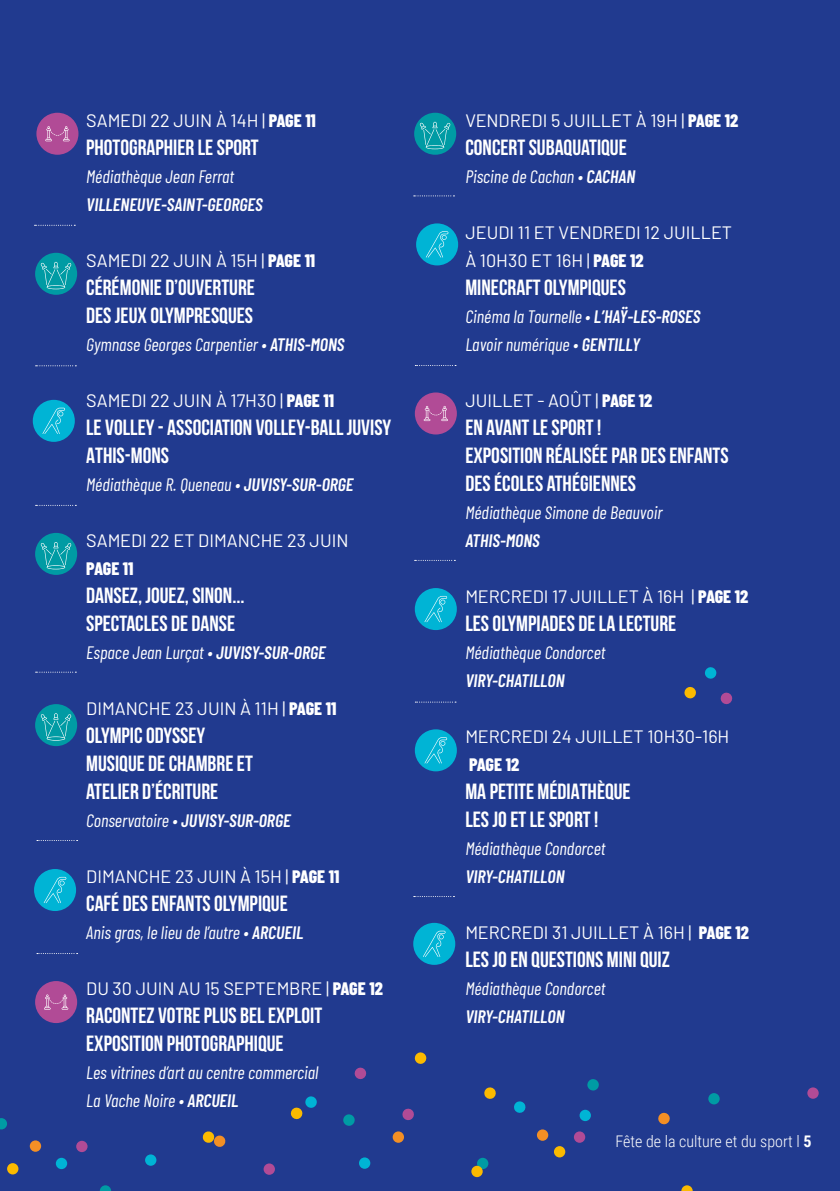
<style>
.page{position:relative;width:840px;height:1191px;background:#fff}
.page>*{position:absolute;margin:0;border:0;box-sizing:border-box;transform-origin:0 0}
.t1{font:700 22px/28px "Bebas Neue";color:#fff}
.t2{font:italic 18px/28px "Barlow Condensed";color:#fff}
.t3{font:18px/28px "Barlow";color:#fff}
.t4{font:italic 600 18px "Barlow Condensed";color:#fff}
.t5{font:800 18px "Barlow Condensed";letter-spacing:-.01em;color:#fff}
.t6{font:300 16px "Roboto Condensed";color:#fff}
.s1{font-family:"Barlow Condensed";font-weight:800}
.s2{font-weight:600}
.s3{font-weight:400}
.s4{font-weight:700}
</style>
<div class="page">
<div style="left:0;top:0;width:839px;height:1191px;background:#213a8f"></div>
<svg style="left:0;top:1118px;width:7px;height:11px"></svg>
<div style="left:708px;top:1093px;width:11px;height:11px;background:#009ba4;border-radius:50%"></div>
<div style="left:30px;top:1140px;width:11px;height:11px;background:#f38f25;border-radius:50%"></div>
<div style="left:536px;top:1129px;width:12px;height:11px;background:#f38f25;border-radius:50%"></div>
<div style="left:7px;top:1163px;width:11px;height:11px;background:#fbba00;border-radius:50%"></div>
<div style="left:553px;top:1146px;width:12px;height:11px;background:#fbba00;border-radius:50%"></div>
<div style="left:76px;top:1140px;width:11px;height:12px;background:#b14b96;border-radius:50%"></div>
<div style="left:573px;top:1131px;width:12px;height:11px;background:#b14b96;border-radius:50%"></div>
<div style="left:56px;top:1157px;width:11px;height:12px;background:#00b4d5;border-radius:50%"></div>
<div style="left:359px;top:1157px;width:11px;height:11px;background:#00b4d5;border-radius:50%"></div>
<svg style="left:100px;top:1185px;width:11px;height:6px"></svg>
<div style="left:145px;top:1154px;width:11px;height:11px;background:#00b4d5;border-radius:50%"></div>
<svg style="left:202px;top:1131px;width:24px;height:16px"></svg>
<div style="left:263px;top:1163px;width:12px;height:11px;background:#b14b96;border-radius:50%"></div>
<div style="left:392px;top:1131px;width:12px;height:11px;background:#f38f25;border-radius:50%"></div>
<div style="left:477px;top:1157px;width:11px;height:12px;background:#009ba4;border-radius:50%"></div>
<div style="left:471px;top:1165px;width:11px;height:12px;background:#fbba00;border-radius:50%"></div>
<div style="left:579px;top:1109px;width:11px;height:12px;background:#00b4d5;border-radius:50%"></div>
<svg style="left:681px;top:1185px;width:11px;height:6px"></svg>
<svg style="left:806px;top:1087px;width:12px;height:11px"></svg>
<svg style="left:36px;top:365px;width:40px;height:1px"></svg>
<svg style="left:36px;top:505px;width:40px;height:1px"></svg>
<svg style="left:36px;top:671px;width:40px;height:1px"></svg>
<svg style="left:37px;top:840px;width:41px;height:1px"></svg>
<svg style="left:37px;top:953px;width:41px;height:1px"></svg>
<svg style="left:35px;top:225px;width:40px;height:1px"></svg>
<svg style="left:413px;top:195px;width:41px;height:1px"></svg>
<svg style="left:415px;top:365px;width:41px;height:1px"></svg>
<svg style="left:414px;top:560px;width:41px;height:1px"></svg>
<svg style="left:415px;top:701px;width:41px;height:1px"></svg>
<svg style="left:413px;top:896px;width:41px;height:1px"></svg>
<div style="left:33px;top:400px;width:42px;height:42px;background:#00b4d5;border-radius:50%"></div>
<svg style="left:35px;top:408px;width:40px;height:27px"></svg>
<div style="left:416px;top:223px;width:42px;height:42px;background:#00b4d5;border-radius:50%"></div>
<svg style="left:425px;top:231px;width:23px;height:27px"></svg>
<div style="left:414px;top:729px;width:42px;height:42px;background:#00b4d5;border-radius:50%"></div>
<svg style="left:424px;top:737px;width:23px;height:26px"></svg>
<div style="left:413px;top:923px;width:42px;height:42px;background:#00b4d5;border-radius:50%"></div>
<svg style="left:423px;top:930px;width:22px;height:27px"></svg>
<div style="left:414px;top:588px;width:42px;height:42px;background:#00b4d5;border-radius:50%"></div>
<svg style="left:424px;top:596px;width:23px;height:26px"></svg>
<div style="left:34px;top:869px;width:42px;height:42px;background:#00b4d5;border-radius:50%"></div>
<svg style="left:35px;top:877px;width:40px;height:34px"></svg>
<div style="left:414px;top:113px;width:42px;height:42px;background:#009ba4;border-radius:50%"></div>
<svg style="left:419px;top:122px;width:31px;height:27px"></svg>
<div style="left:35px;top:704px;width:42px;height:42px;background:#009ba4;border-radius:50%"></div>
<svg style="left:35px;top:713px;width:40px;height:31px"></svg>
<div style="left:35px;top:533px;width:42px;height:42px;background:#009ba4;border-radius:50%"></div>
<svg style="left:41px;top:542px;width:30px;height:27px"></svg>
<div style="left:35px;top:253px;width:42px;height:42px;background:#009ba4;border-radius:50%"></div>
<svg style="left:35px;top:262px;width:40px;height:33px"></svg>
<div style="left:414px;top:392px;width:42px;height:42px;background:#b14b96;border-radius:50%"></div>
<svg style="left:423px;top:406px;width:25px;height:15px"></svg>
<div style="left:36px;top:113px;width:42px;height:42px;background:#b14b96;border-radius:50%"></div>
<svg style="left:39px;top:122px;width:31px;height:27px"></svg>
<div style="left:35px;top:981px;width:42px;height:42px;background:#b14b96;border-radius:50%"></div>
<svg style="left:44px;top:994px;width:24px;height:15px"></svg>
<svg style="left:343px;top:1114px;width:12px;height:12px"></svg>
<svg style="left:587px;top:1079px;width:12px;height:12px"></svg>
<svg style="left:414px;top:1052px;width:12px;height:12px"></svg>
<svg style="left:720px;top:692px;width:12px;height:12px"></svg>
<svg style="left:658px;top:1112px;width:11px;height:12px"></svg>
<svg style="left:705px;top:667px;width:11px;height:12px"></svg>
<svg style="left:354px;top:1067px;width:12px;height:12px"></svg>
<svg style="left:290px;top:1096px;width:27px;height:23px"></svg>
<svg style="left:684px;top:687px;width:12px;height:12px"></svg>
<svg style="left:484px;top:1087px;width:12px;height:12px"></svg>
<svg style="left:514px;top:1101px;width:12px;height:12px"></svg>
<svg style="left:402px;top:1108px;width:12px;height:13px"></svg>
<p class="t3" style="left:86px;top:106px;width:231px">SAMEDI 22 JUIN À 14H | <span class="s1">PAGE 11</span></p>
<p class="t1" style="left:86px;top:133px;width:174px">PHOTOGRAPHIER LE SPORT</p>
<p class="t2" style="left:86px;top:161px;width:149px">Médiathèque Jean Ferrat</p>
<p class="t4" style="left:86px;top:191px;width:178px">VILLENEUVE-SAINT-GEORGES</p>
<p class="t3" style="left:86px;top:246px;width:230px">SAMEDI 22 JUIN À 15H | <span class="s1">PAGE 11</span></p>
<p class="t1" style="left:86px;top:273px;width:170px">CÉRÉMONIE D’OUVERTURE<br>DES JEUX OLYMPRESQUES</p>
<p class="t2" style="left:86px;top:329px;width:259px">Gymnase Georges Carpentier • <span class="s2">ATHIS-MONS</span></p>
<p class="t3" style="left:86px;top:386px;width:249px">SAMEDI 22 JUIN À 17H30 | <span class="s1">PAGE 11</span></p>
<p class="t1" style="left:86px;top:413px;width:306px">LE VOLLEY - ASSOCIATION VOLLEY-BALL JUVISY<br>ATHIS-MONS</p>
<p class="t2" style="left:86px;top:469px;width:269px">Médiathèque R. Queneau • <span class="s2">JUVISY-SUR-ORGE</span></p>
<p class="t3" style="left:86px;top:526px;width:264px">SAMEDI 22 ET DIMANCHE 23 JUIN</p>
<p class="t5" style="left:86px;top:555px;width:49px">PAGE 11</p>
<p class="t1" style="left:86px;top:581px;width:160px">DANSEZ, JOUEZ, SINON...<br>SPECTACLES DE DANSE</p>
<p class="t2" style="left:86px;top:637px;width:241px">Espace Jean Lurçat • <span class="s2">JUVISY-SUR-ORGE</span></p>
<p class="t3" style="left:86px;top:694px;width:251px">DIMANCHE 23 JUIN À 11H | <span class="s1">PAGE 11</span></p>
<p class="t1" style="left:86px;top:721px;width:168px">OLYMPIC ODYSSEY<br>MUSIQUE DE CHAMBRE ET<br>ATELIER D’ÉCRITURE</p>
<p class="t4" style="left:86px;top:807px;width:206px"><span class="s3">Conservatoire •</span> JUVISY-SUR-ORGE</p>
<p class="t3" style="left:86px;top:862px;width:254px">DIMANCHE 23 JUIN À 15H | <span class="s1">PAGE 11</span></p>
<p class="t1" style="left:86px;top:889px;width:203px">CAFÉ DES ENFANTS OLYMPIQUE</p>
<p class="t2" style="left:86px;top:917px;width:218px">Anis gras, le lieu de l’autre • <span class="s2">ARCUEIL</span></p>
<p class="t3" style="left:86px;top:974px;width:298px">DU 30 JUIN AU 15 SEPTEMBRE | <span class="s1">PAGE 12</span></p>
<p class="t1" style="left:86px;top:1001px;width:237px">RACONTEZ VOTRE PLUS BEL EXPLOIT<br>EXPOSITION PHOTOGRAPHIQUE</p>
<p class="t2" style="left:86px;top:1057px;width:233px">Les vitrines d’art au centre commercial<br>La Vache Noire • <span class="s2">ARCUEIL</span></p>
<p class="t3" style="left:465px;top:106px;width:274px">VENDREDI 5 JUILLET À 19H | <span class="s1">PAGE 12</span></p>
<p class="t1" style="left:465px;top:133px;width:163px">CONCERT SUBAQUATIQUE</p>
<p class="t2" style="left:465px;top:161px;width:171px">Piscine de Cachan • <span class="s2">CACHAN</span></p>
<p class="t3" style="left:465px;top:218px;width:268px">JEUDI 11 ET VENDREDI 12 JUILLET<br>À 10H30 ET 16H | <span class="s1">PAGE 12</span></p>
<p class="t1" style="left:465px;top:273px;width:162px">MINECRAFT OLYMPIQUES</p>
<p class="t2" style="left:465px;top:301px;width:236px">Cinéma la Tournelle • <span class="s2">L’HAŸ-LES-ROSES<br></span>Lavoir numérique • <span class="s2">GENTILLY</span></p>
<p class="t3" style="left:465px;top:386px;width:188px">JUILLET - AOÛT | <span class="s1">PAGE 12</span></p>
<p class="t1" style="left:465px;top:413px;width:264px">EN AVANT LE SPORT !<br>EXPOSITION RÉALISÉE PAR DES ENFANTS<br>DES ÉCOLES ATHÉGIENNES</p>
<p class="t2" style="left:465px;top:497px;width:198px">Médiathèque Simone de Beauvoir</p>
<p class="t4" style="left:465px;top:527px;width:76px">ATHIS-MONS</p>
<p class="t3" style="left:465px;top:582px;width:284px">MERCREDI 17 JUILLET À 16H | <span class="s1">PAGE 12</span></p>
<p class="t1" style="left:465px;top:609px;width:212px">LES OLYMPIADES DE LA LECTURE</p>
<p class="t2" style="left:465px;top:637px;width:141px">Médiathèque Condorcet</p>
<p class="t4" style="left:465px;top:667px;width:101px">VIRY-CHATILLON</p>
<p class="t3" style="left:465px;top:722px;width:265px">MERCREDI 24 JUILLET 10H30-16H</p>
<p class="t5" style="left:468px;top:751px;width:52px">PAGE 12</p>
<p class="t1" style="left:465px;top:777px;width:167px">MA PETITE MÉDIATHÈQUE<br>LES JO ET LE SPORT !</p>
<p class="t2" style="left:465px;top:833px;width:141px">Médiathèque Condorcet</p>
<p class="t4" style="left:465px;top:863px;width:101px">VIRY-CHATILLON</p>
<p class="t3" style="left:465px;top:918px;width:285px">MERCREDI 31 JUILLET À 16H | <span class="s1">PAGE 12</span></p>
<p class="t1" style="left:465px;top:945px;width:206px">LES JO EN QUESTIONS MINI QUIZ</p>
<p class="t2" style="left:465px;top:973px;width:141px">Médiathèque Condorcet</p>
<p class="t4" style="left:465px;top:1003px;width:101px">VIRY-CHATILLON</p>
<p class="t6" style="left:615px;top:1130px;width:197px">Fête de la culture et du sport l <span class="s4">5</span></p>
</div>
